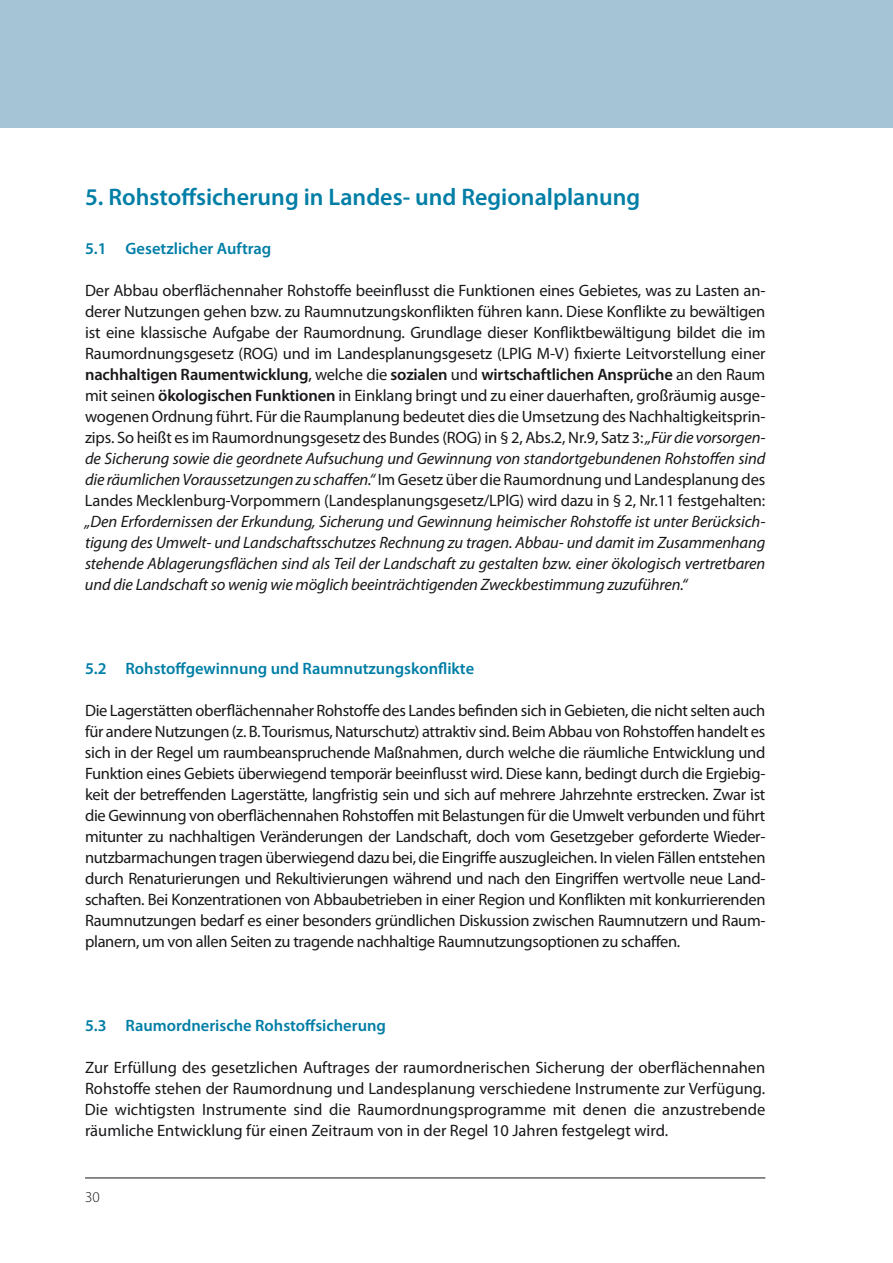
<style>
.page{position:relative;width:893px;height:1263px;background:#fff}
.page>*{position:absolute;margin:0;border:0;box-sizing:border-box;transform-origin:0 0}
.t1{font:600 24px "Myriad Pro";color:#007ea6}
.t2{font:16.5px/21px "Myriad Pro";letter-spacing:-.01em;color:#1a171b;text-align:justify}
.t3{font:italic 16.5px/21px "Myriad Pro";letter-spacing:-.01em;color:#1a171b;text-align:justify}
.t4{font:600 16.5px "Myriad Pro";color:#007ea6}
.t5{font:300 15px "Myriad Pro";color:#1a171b}
.s1{font-weight:600}
.s2{font-style:italic}
</style>
<div class="page">
<div style="left:0;top:0;width:893px;height:128px;background:#a5c4d5"></div>
<hr style="left:85px;top:1177px;width:680px;height:1px;background:#1a171b">
<h1 class="t1" style="left:85px;top:182px;width:557px">5. Rohstoffsicherung in Landes- und Regionalplanung</h1>
<p class="t4" style="left:85px;top:238px;width:188px">5.1 Gesetzlicher Auftrag</p>
<p class="t2" style="left:85px;top:279px;width:682px">Der Abbau oberflächennaher Rohstoffe beeinflusst die Funktionen eines Gebietes, was zu Lasten an&shy;derer Nutzungen gehen bzw. zu Raumnutzungskonflikten führen kann. Diese Konflikte zu bewältigen ist eine klassische Aufgabe der Raumordnung. Grundlage dieser Konfliktbewältigung bildet die im Raumordnungsgesetz (ROG) und im Landesplanungsgesetz (LPlG M-V) fixierte Leitvorstellung einer <span class="s1">nachhaltigen Raumentwicklung</span>, welche die <span class="s1">sozialen</span> und <span class="s1">wirtschaftlichen Ansprüche</span> an den Raum mit seinen <span class="s1">ökologischen Funktionen</span> in Einklang bringt und zu einer dauerhaften, großräumig ausge&shy;wogenen Ordnung führt. Für die Raumplanung bedeutet dies die Umsetzung des Nachhaltigkeitsprin&shy;zips. So heißt es im Raumordnungsgesetz des Bundes (ROG) in § 2, Abs.2, Nr.9, Satz 3:<span class="s2">„Fürdie vorsorgen&shy;de Sicherung sowie die geordnete Aufsuchung und Gewinnung von standortgebundenen Rohstoffen sind die räumlichenVoraussetzungenzuschaffen.“</span> Im Gesetz über die Raumordnung und Landesplanung des Landes Mecklenburg-Vorpommern (Landesplanungsgesetz/LPlG) wird dazu in § 2, Nr.11 festgehalten:</p>
<p class="t3" style="left:85px;top:510px;width:682px">„Den Erfordernissen der Erkundung, Sicherung und Gewinnung heimischer Rohstoffe ist unter Berücksich&shy;tigung des Umwelt- und Landschaftsschutzes Rechnung zu tragen. Abbau- und damit im Zusammenhang stehende Ablagerungsflächen sind als Teil der Landschaft zu gestalten bzw. einer ökologisch vertretbaren und die Landschaft so wenig wie möglich beeinträchtigenden Zweckbestimmung zuzuführen.“</p>
<p class="t4" style="left:85px;top:658px;width:391px">5.2 Rohstoffgewinnung und Raumnutzungskonflikte</p>
<p class="t2" style="left:85px;top:699px;width:682px">Die Lagerstätten oberflächennaher Rohstoffe des Landes befinden sich in Gebieten, die nicht selten auch für andere Nutzungen (z. B.Tourismus, Naturschutz) attraktiv sind. Beim Abbau von Rohstoffen handelt es sich in der Regel um raumbeanspruchende Maßnahmen, durch welche die räumliche Entwicklung und Funktion eines Gebiets überwiegend temporär beeinflusst wird. Diese kann, bedingt durch die Ergiebig&shy;keit der betreffenden Lagerstätte, langfristig sein und sich auf mehrere Jahrzehnte erstrecken. Zwar ist die Gewinnung von oberflächennahen Rohstoffen mit Belastungen für die Umwelt verbunden und führt mitunter zu nachhaltigen Veränderungen der Landschaft, doch vom Gesetzgeber geforderte Wieder&shy;nutzbarmachungen tragen überwiegend dazu bei, die Eingriffe auszugleichen. In vielen Fällen entstehen durch Renaturierungen und Rekultivierungen während und nach den Eingriffen wertvolle neue Land&shy;schaften. Bei Konzentrationen von Abbaubetrieben in einer Region und Konflikten mit konkurrierenden Raumnutzungen bedarf es einer besonders gründlichen Diskussion zwischen Raumnutzern und Raum&shy;planern, um von allen Seiten zu tragende nachhaltige Raumnutzungsoptionen zu schaffen.</p>
<p class="t4" style="left:85px;top:1015px;width:302px">5.3 Raumordnerische Rohstoffsicherung</p>
<p class="t2" style="left:85px;top:1056px;width:682px">Zur Erfüllung des gesetzlichen Auftrages der raumordnerischen Sicherung der oberflächennahen Rohstoffe stehen der Raumordnung und Landesplanung verschiedene Instrumente zur Verfügung.<br>Die wichtigsten Instrumente sind die Raumordnungsprogramme mit denen die anzustrebende räumliche Entwicklung für einen Zeitraum von in der Regel 10 Jahren festgelegt wird.</p>
<p class="t5" style="left:85px;top:1188px;width:16px">30</p>
</div>
